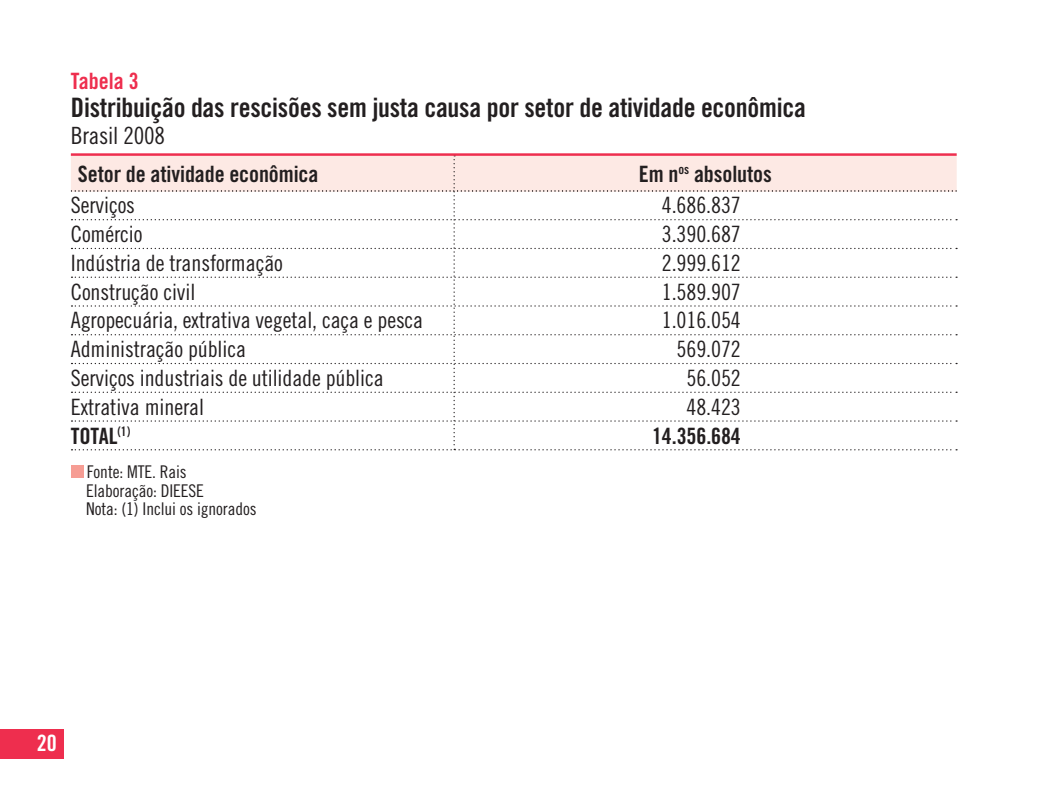
<style>
.page{position:relative;width:1063px;height:794px;background:#fff}
.page>*{position:absolute;margin:0;border:0;box-sizing:border-box;transform-origin:0 0}
.t1{font:26.75px "Trade Gothic Bold Cond Twenty";letter-spacing:-.01em;color:#231f20}
.t2{font:23.75px "Trade Gothic Cond Eighteen";letter-spacing:-.01em;color:#231f20}
.t3{font:22.5px "Trade Gothic Cond Eighteen";letter-spacing:-.005em;color:#231f20}
.t4{font:22.5px "Trade Gothic Bold Cond Twenty";letter-spacing:-.005em;color:#231f20}
.t5{font:22.5px "Trade Gothic Bold Cond Twenty";color:#ee2e4e}
.t6{font:22.5px "Trade Gothic Bold Cond Twenty";color:#fff}
.t7{font:17.5px/18.8px "Trade Gothic Cond Eighteen";letter-spacing:-.005em;color:#231f20}
</style>
<div class="page">
<div style="left:0;top:729px;width:64px;height:29px;background:#ee2e4e"></div>
<div style="left:71px;top:465px;width:12px;height:13px;background:#f69d94"></div>
<svg style="left:71px;top:156px;width:886px;height:294px"></svg>
<hr style="left:71px;top:153px;width:886px;height:3px;background:#ee2e4e">
<p class="t5" style="left:71px;top:67px;width:69px">Tabela 3</p>
<p class="t1" style="left:71px;top:91px;width:737px">Distribuição das rescisões sem justa causa por setor de atividade econômica</p>
<p class="t2" style="left:71px;top:121px;width:96px">Brasil 2008</p>
<p class="t4" style="left:639px;top:160px;width:134px">Em n<sup>os</sup> absolutos</p>
<p class="t4" style="left:78px;top:160px;width:242px">Setor de atividade econômica</p>
<p class="t3" style="left:71px;top:192px;width:66px">Serviços</p>
<p class="t3" style="left:662px;top:192px;width:81px">4.686.837</p>
<p class="t3" style="left:71px;top:221px;width:73px">Comércio</p>
<p class="t3" style="left:662px;top:221px;width:81px">3.390.687</p>
<p class="t3" style="left:71px;top:249px;width:214px">Indústria de transformação</p>
<p class="t3" style="left:662px;top:249px;width:81px">2.999.612</p>
<p class="t3" style="left:71px;top:278px;width:126px">Construção civil</p>
<p class="t3" style="left:662px;top:278px;width:81px">1.589.907</p>
<p class="t3" style="left:71px;top:307px;width:354px">Agropecuária, extrativa vegetal, caça e pesca</p>
<p class="t3" style="left:662px;top:307px;width:81px">1.016.054</p>
<p class="t3" style="left:71px;top:336px;width:177px">Administração pública</p>
<p class="t3" style="left:677px;top:336px;width:66px">569.072</p>
<p class="t3" style="left:71px;top:364px;width:314px">Serviços industriais de utilidade pública</p>
<p class="t3" style="left:686px;top:364px;width:56px">56.052</p>
<p class="t3" style="left:71px;top:393px;width:135px">Extrativa mineral</p>
<p class="t3" style="left:686px;top:393px;width:56px">48.423</p>
<p class="t4" style="left:71px;top:422px;width:61px">TOTAl<sup>(1)</sup></p>
<p class="t4" style="left:652px;top:422px;width:90px">14.356.684</p>
<p class="t7" style="left:86px;top:462px;width:172px">Fonte: MTE. Rais<br>Elaboração: DIEESE<br>Nota: (1) Inclui os ignorados</p>
<p class="t6" style="left:37px;top:729px;width:21px">20</p>
</div>
